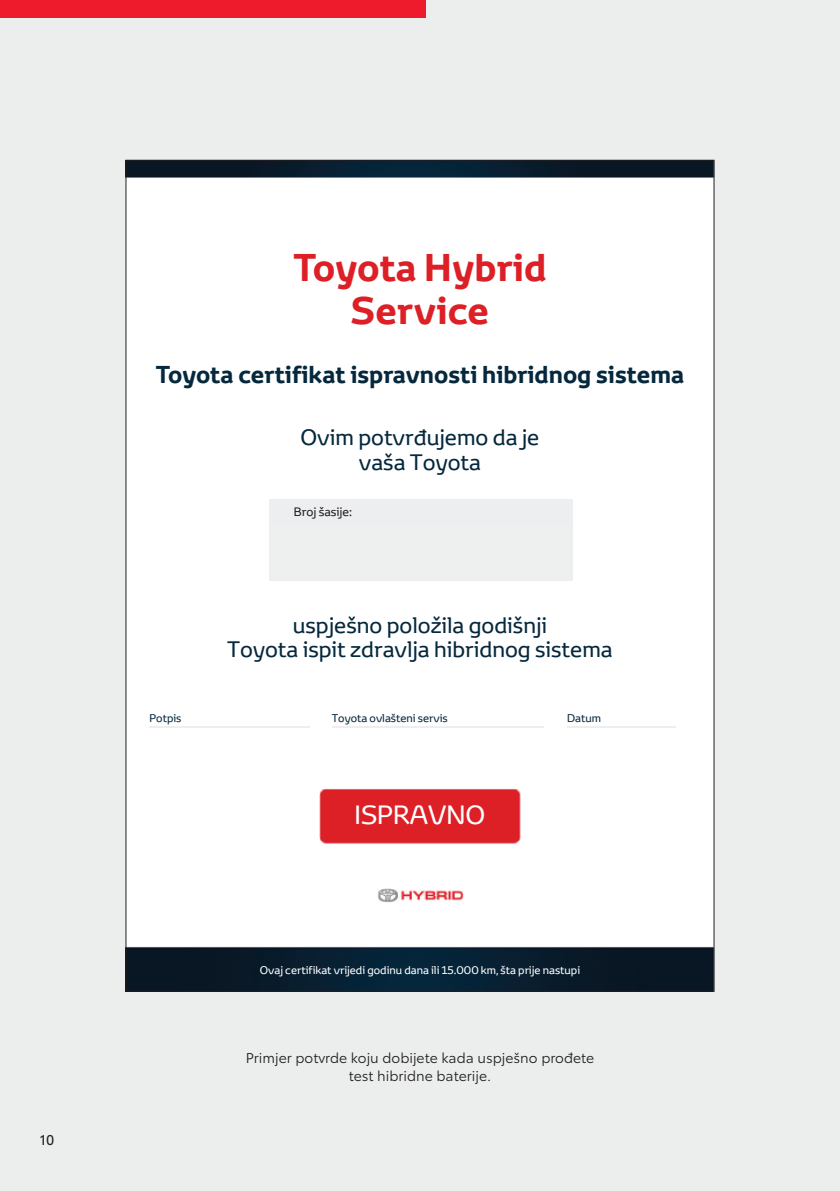
<style>
.page{position:relative;width:840px;height:1191px;background:#fff}
.page>*{position:absolute;margin:0;border:0;box-sizing:border-box;transform-origin:0 0}
.t1{font:700 37.4px/43.4px "Toyota Display";color:#dd1f26;text-align:center}
.t2{font:25.6px "Toyota Display";color:#fff}
.t3{font:700 23.6px "Toyota Display";color:#05283d}
.t4{font:21.8px/24.6px "Toyota Display";color:#05283d;text-align:center}
.t5{font:14px/18px "Toyota Type";color:#231f20;text-align:center}
.t6{font:14px "Toyota Type";color:#231f20}
.t7{font:11.8px "Toyota Display";color:#231f20}
.t8{font:10.8px "Toyota Display";color:#fff}
.t9{font:10.8px "Toyota Display";color:#05283d}
</style>
<div class="page">
<div style="left:0;top:0;width:839px;height:1191px;background:#ebeeed"></div>
<div style="left:126px;top:160px;width:587px;height:831px;background:#fff"></div>
<img style="left:127px;top:947px;width:585px;height:42px">
<img style="left:127px;top:162px;width:585px;height:16px">
<hr style="left:149px;top:726px;width:160px;height:1px;background:#edeeef">
<hr style="left:332px;top:726px;width:212px;height:1px;background:#edeeef">
<hr style="left:566px;top:726px;width:109px;height:1px;background:#edeeef">
<div style="left:269px;top:499px;width:303px;height:82px;background:#edeeef"></div>
<img style="left:319px;top:788px;width:202px;height:56px">
<img style="left:377px;top:888px;width:86px;height:14px">
<div style="left:0;top:0;width:425px;height:17px;background:#ee1b2d"></div>
<p class="t6" style="left:40px;top:1129px;width:16px">10</p>
<h1 class="t1" style="left:293px;top:245px;width:255px">Toyota Hybrid<br>Service</h1>
<p class="t3" style="left:156px;top:358px;width:529px">Toyota certifikat ispravnosti hibridnog sistema</p>
<p class="t4" style="left:300px;top:425px;width:240px">Ovim potvrđujemo da je vaša Toyota</p>
<p class="t7" style="left:294px;top:503px;width:60px">Broj šasije:</p>
<p class="t4" style="left:227px;top:612px;width:387px">uspješno položila godišnji<br>Toyota ispit zdravlja hibridnog sistema</p>
<p class="t9" style="left:149px;top:711px;width:33px">Potpis</p>
<p class="t9" style="left:331px;top:711px;width:117px">Toyota ovlašteni servis</p>
<p class="t9" style="left:566px;top:711px;width:35px">Datum</p>
<p class="t2" style="left:354px;top:797px;width:132px">ISPRAVNO</p>
<p class="t8" style="left:260px;top:962px;width:321px">Ovaj certifikat vrijedi godinu dana ili 15.000 km, šta prije nastupi</p>
<p class="t5" style="left:246px;top:1048px;width:350px">Primjer potvrde koju dobijete kada uspješno prođete test hibridne baterije.</p>
</div>
